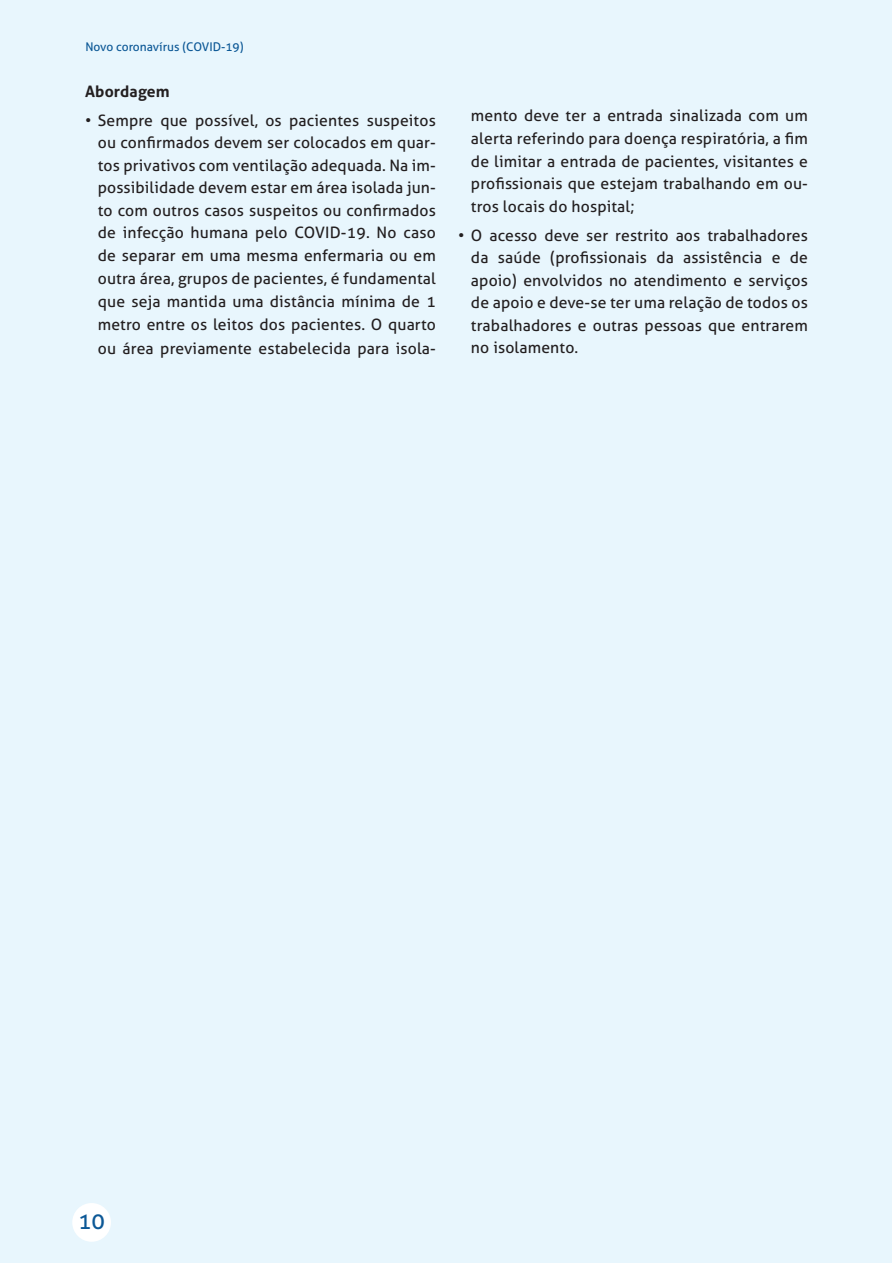
<style>
.page{position:relative;width:893px;height:1263px;background:#fff}
.page>*{position:absolute;margin:0;border:0;box-sizing:border-box;transform-origin:0 0}
.t1{font:22.5px "Aller";color:#0c5896}
.t2{font:15.75px/22.8px "Aller";letter-spacing:.01em;color:#231f20;text-align:justify}
.t3{font:700 15.75px "Aller";letter-spacing:.01em;color:#231f20}
.t4{font:12px "Aller";color:#0c5896}
</style>
<div class="page">
<div style="left:0;top:0;width:892px;height:1263px;background:#e8f6fd"></div>
<div style="left:72px;top:1203px;width:39px;height:39px;background:#fff;border-radius:50%"></div>
<p class="t4" style="left:85px;top:39px;width:160px">Novo coronavírus (COVID-19)</p>
<p class="t3" style="left:85px;top:81px;width:86px">Abordagem</p>
<p class="t2" style="left:98px;top:109px;width:340px;text-indent:-13px">• Sempre que possível, os pacientes suspeitos ou confirmados devem ser colocados em quar&shy;tos privativos com ventilação adequada. Na im&shy;possibilidade devem estar em área isolada jun&shy;to com outros casos suspeitos ou confirmados de infecção humana pelo COVID-19. No caso de separar em uma mesma enfermaria ou em outra área, grupos de pacientes, é fundamental que seja mantida uma distância mínima de 1 metro entre os leitos dos pacientes. O quarto ou área previamente estabelecida para isola-</p>
<p class="t2" style="left:471px;top:104px;width:338px">mento deve ter a entrada sinalizada com um alerta referindo para doença respiratória, a fim de limitar a entrada de pacientes, visitantes e profissionais que estejam trabalhando em ou&shy;tros locais do hospital;</p>
<p class="t2" style="left:471px;top:224px;width:339px;text-indent:-13px">• O acesso deve ser restrito aos trabalhadores da saúde (profissionais da assistência e de apoio) envolvidos no atendimento e serviços de apoio e deve-se ter uma relação de todos os trabalhadores e outras pessoas que entrarem no isolamento.</p>
<h1 class="t1" style="left:78px;top:1207px;width:28px">10</h1>
</div>
